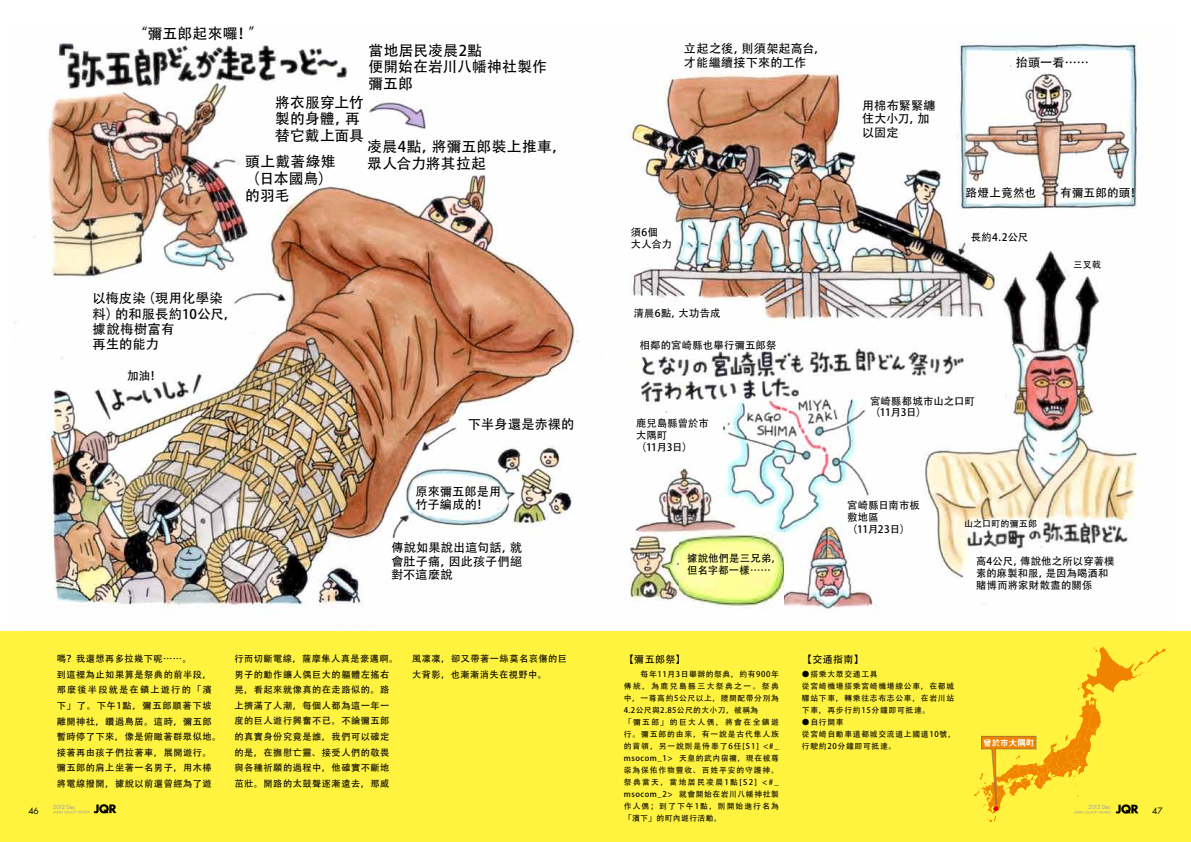
<style>
.page{position:relative;width:1191px;height:842px;background:#fff}
.page>*{position:absolute;margin:0;border:0;box-sizing:border-box;transform-origin:0 0}
.t1{font:14.8px/16.8px "Adobe Heiti Std";letter-spacing:.02em;color:#000}
.t2{font:13.3px/15.1px "Adobe Heiti Std";letter-spacing:.01em;color:#000}
.t3{font:13.2px "Adobe Heiti Std";letter-spacing:.015em;color:#000}
.t4{font:12.1px/13.8px "Adobe Heiti Std";letter-spacing:.015em;color:#000}
.t5{font:11.6px "Adobe Heiti Std";letter-spacing:.015em;color:#000}
.t6{font:10.3px/11.7px "Adobe Heiti Std";letter-spacing:.02em;color:#000}
.t7{font:9.9px "Adobe Heiti Std";letter-spacing:.05em;color:#000}
.t8{font:9.2px/15.6px "Adobe Heiti Std";letter-spacing:.055em;color:#000}
.t9{font:9px "Adobe Heiti Std";letter-spacing:.03em;color:#000}
.t10{font:8.5px "Midashi Go Pr 5 MB31";letter-spacing:.01em;color:#fff}
.t11{font:8.5px "Futura Std";color:#000}
.t12{font:7.8px/12px "Adobe Heiti Std";letter-spacing:.11em;color:#000}
.t13{font:7.8px/12px "Adobe Heiti Std";letter-spacing:.09em;color:#000}
.t14{font:5.5px "Futura";color:#9fa0a0}
</style>
<div class="page">
<div style="left:0;top:631px;width:1191px;height:211px;background:#fff33f"></div>
<img style="left:13px;top:37px;width:1129px;height:574px">
<img style="left:679px;top:533px;width:104px;height:76px">
<svg style="left:53px;top:804px;width:63px;height:9px"></svg>
<svg style="left:974px;top:646px;width:191px;height:176px"></svg>
<h1 class="t1" style="left:133px;top:26px;width:132px">“彌五郎起來囉！”</h1>
<h1 class="t1" style="left:369px;top:42px;width:180px">當地居民凌晨2點<br>便開始在岩川八幡神社製作彌五郎</h1>
<h1 class="t1" style="left:275px;top:94px;width:90px">將衣服穿上竹製的身體，再替它戴上面具</h1>
<h1 class="t1" style="left:245px;top:154px;width:92px">頭上戴著綠雉（日本國鳥）的羽毛</h1>
<h1 class="t1" style="left:367px;top:139px;width:201px">凌晨4點，將彌五郎裝上推車，眾人合力將其拉起</h1>
<h2 class="t2" style="left:93px;top:291px;width:146px">以梅皮染（現用化學染料）的和服長約10公尺，據說梅樹富有<br>再生的能力</h2>
<p class="t5" style="left:127px;top:369px;width:36px">加油！</p>
<h3 class="t3" style="left:468px;top:416px;width:108px">下半身還是赤裸的</h3>
<h3 class="t4" style="left:415px;top:485px;width:87px">原來彌五郎是用竹子編成的！</h3>
<h3 class="t4" style="left:391px;top:541px;width:133px;text-align:justify">傳說如果說出這句話，就會肚子痛，因此孩子們絕對不這麼說</h3>
<h3 class="t4" style="left:684px;top:42px;width:144px">立起之後，則須架起高台，才能繼續接下來的工作</h3>
<h3 class="t4" style="left:862px;top:99px;width:75px">用棉布緊緊纏住大小刀，加以固定</h3>
<h3 class="t4" style="left:1015px;top:56px;width:75px">抬頭一看……</h3>
<p class="t5" style="left:965px;top:186px;width:72px">路燈上竟然也</p>
<p class="t5" style="left:1060px;top:186px;width:83px">有彌五郎的頭！</p>
<p class="t6" style="left:631px;top:226px;width:43px">須6個<br>大人合力</p>
<p class="t6" style="left:971px;top:232px;width:59px">長約4.2公尺</p>
<p class="t6" style="left:634px;top:307px;width:88px">清晨6點，大功告成</p>
<p class="t6" style="left:640px;top:340px;width:138px">相鄰的宮崎縣也舉行彌五郎祭</p>
<p class="t6" style="left:636px;top:418px;width:74px">鹿兒島縣曾於市大隅町<br>（11月3日）</p>
<p class="t6" style="left:870px;top:395px;width:106px">宮崎縣都城市山之口町（11月3日）</p>
<p class="t6" style="left:847px;top:500px;width:74px">宮崎縣日南市板敷地區<br>（11月23日）</p>
<p class="t9" style="left:964px;top:518px;width:75px">山之口町的彌五郎</p>
<p class="t9" style="left:1073px;top:259px;width:29px">三叉戟</p>
<p class="t6" style="left:687px;top:553px;width:96px">據說他們是三兄弟，但名字都一樣……</p>
<p class="t6" style="left:976px;top:556px;width:140px">高4公尺，傳說他之所以穿著樸素的麻製和服，是因為喝酒和賭博而將家財散盡的關係</p>
<p class="t8" style="left:57px;top:651px;width:166px">嗎？我還想再多拉幾下呢……。<br>到這裡為止如果算是祭典的前半段，那麼後半段就是在鎮上遊行的「濱下」了。下午1點，彌五郎順著下坡離開神社，鑽過鳥居。這時，彌五郎暫時停了下來，像是俯瞰著群眾似地。接著再由孩子們拉著車，展開遊行。彌五郎的肩上坐著一名男子，用木棒將電線撥開，據說以前還曾經為了遊</p>
<p class="t8" style="left:234px;top:651px;width:165px">行而切斷電線，薩摩隼人真是豪邁啊。男子的動作讓人偶巨大的軀體左搖右晃，看起來就像真的在走路似的。路上擠滿了人潮，每個人都為這一年一度的巨人遊行興奮不已。不論彌五郎的真實身份究竟是誰，我們可以確定的是，在撫慰亡靈、接受人們的敬畏與各種祈願的過程中，他確實不斷地茁壯。開路的太鼓聲逐漸遠去，那威</p>
<p class="t8" style="left:412px;top:651px;width:157px">風凜凜，卻又帶著一絲莫名哀傷的巨大背影，也漸漸消失在視野中。</p>
<p class="t7" style="left:624px;top:653px;width:64px">【彌五郎祭】</p>
<p class="t7" style="left:802px;top:653px;width:64px">【交通指南】</p>
<p class="t13" style="left:802px;top:668px;width:154px">●搭乘大眾交通工具<br>從宮崎機場搭乘宮崎機場線公車，在都城驛站下車，轉乘往志布志公車，在岩川站下車，再步行約15分鐘即可抵達。</p>
<p class="t13" style="left:802px;top:716px;width:155px">●自行開車<br>從宮崎自動車道都城交流道上國道10號，行駛約20分鐘即可抵達。</p>
<p class="t12" style="left:624px;top:668px;width:156px">　　每年11月3日舉辦的祭典，約有900年傳統，為鹿兒島縣三大祭典之一。祭典中，一尊高約5公尺以上，腰間配帶分別為<br>4.2公尺與2.85公尺的大小刀，被稱為<br>「彌五郎」的巨大人偶，將會在全鎮遊行。彌五郎的由來，有一說是古代隼人族的首領，另一說則是侍奉了6任[S1] &lt;#_ msocom_1&gt; 天皇的武内宿禰，現在被尊崇為保佑作物豐收、百姓平安的守護神。祭典當天，當地居民凌晨1點[S2] &lt;#_ msocom_2&gt; 就會開始在岩川八幡神社製作人偶；到了下午1點，則開始進行名為「濱下」的町內遊行活動。</p>
<p class="t10" style="left:983px;top:735px;width:53px">曾於市大隅町</p>
<p class="t14" style="left:53px;top:803px;width:24px">2012 Dec</p>
<p class="t14" style="left:1088px;top:803px;width:24px">2012 Dec</p>
<p class="t11" style="left:28px;top:805px;width:12px">46</p>
<p class="t11" style="left:1152px;top:805px;width:12px">47</p>
</div>
